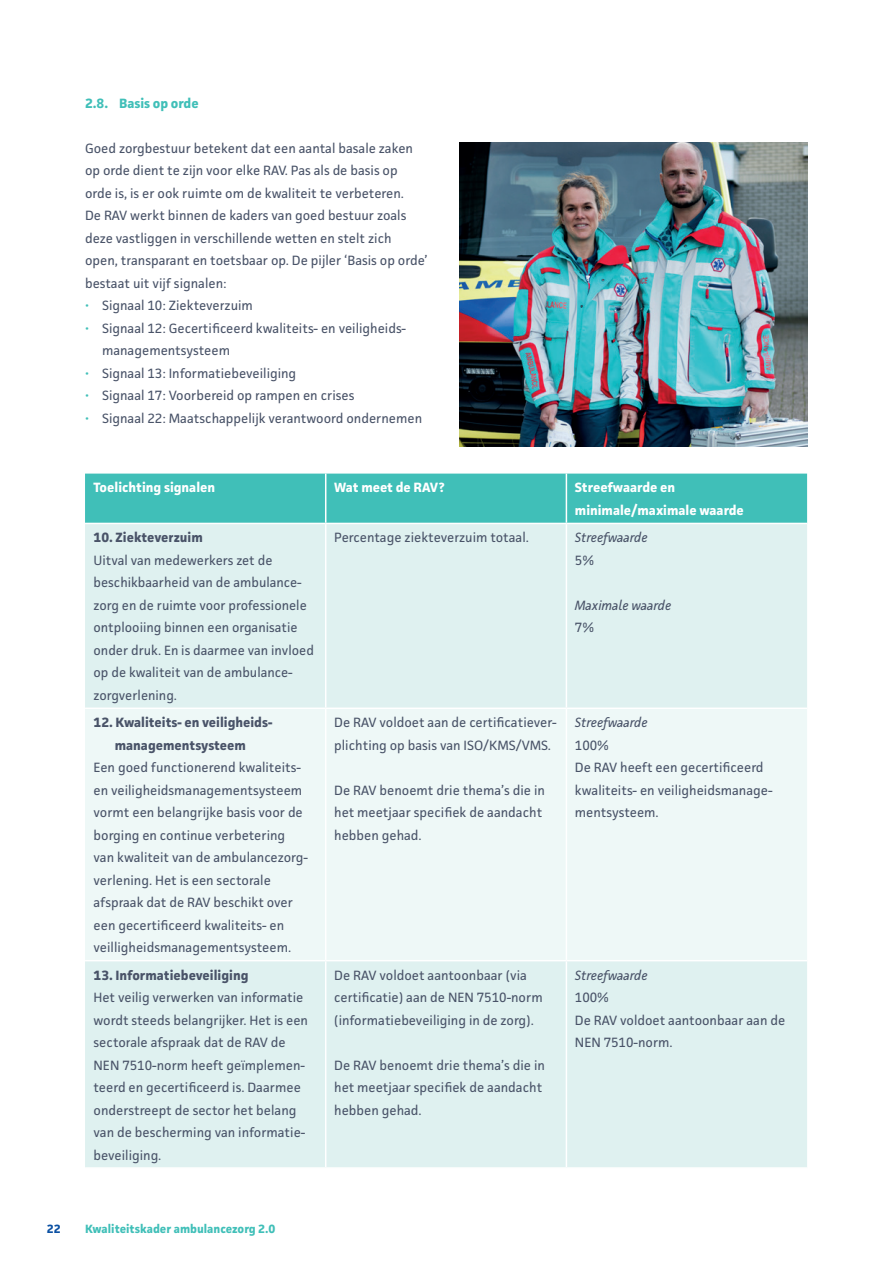
<style>
.page{position:relative;width:893px;height:1263px;background:#fff}
.page>*{position:absolute;margin:0;border:0;box-sizing:border-box;transform-origin:0 0}
.t1{font:13.5px/22.5px "Facit";color:#495368}
.t2{font:700 13.5px/22.5px "Facit";color:#495368;text-align:center}
.t3{font:700 13.5px/22.5px "Facit";color:#fff}
.t4{font:italic 13.5px "Facit";color:#495368}
.t5{font:700 13.5px "Facit";color:#40bfb8}
.t6{font:700 12px "Facit";color:#40bfb8}
.t7{font:700 12px "Facit";color:#0c51a3}
.s1{color:#40bfb8}
</style>
<div class="page">
<div style="left:85px;top:474px;width:722px;height:49px;background:#40bfb8"></div>
<div style="left:85px;top:524px;width:722px;height:643px;background:#dff1f0"></div>
<div style="left:85px;top:709px;width:722px;height:251px;background:#eef8f7"></div>
<hr style="left:325px;top:474px;width:1px;height:49px;background:#fff">
<hr style="left:566px;top:474px;width:1px;height:49px;background:#fff">
<hr style="left:325px;top:524px;width:1px;height:183px;background:#fff">
<hr style="left:566px;top:524px;width:1px;height:183px;background:#fff">
<hr style="left:85px;top:707px;width:241px;height:2px;background:#fff">
<hr style="left:326px;top:707px;width:240px;height:2px;background:#fff">
<hr style="left:325px;top:709px;width:1px;height:251px;background:#fff">
<hr style="left:566px;top:707px;width:241px;height:2px;background:#fff">
<hr style="left:566px;top:709px;width:1px;height:251px;background:#fff">
<hr style="left:85px;top:960px;width:241px;height:1px;background:#fff">
<hr style="left:326px;top:960px;width:240px;height:1px;background:#fff">
<hr style="left:325px;top:961px;width:1px;height:206px;background:#fff">
<hr style="left:566px;top:960px;width:241px;height:1px;background:#fff">
<hr style="left:566px;top:961px;width:1px;height:206px;background:#fff">
<img style="left:459px;top:142px;width:349px;height:304px">
<p class="t5" style="left:85px;top:94px;width:115px">2.8. Basis op orde</p>
<p class="t1" style="left:85px;top:136px;width:344px">Goed zorgbestuur betekent dat een aantal basale zaken op orde dient te zijn voor elke RAV. Pas als de basis op orde is, is er ook ruimte om de kwaliteit te verbeteren.<br>De RAV werkt binnen de kaders van goed bestuur zoals deze vastliggen in verschillende wetten en stelt zich open, transparant en toetsbaar op. De pijler ‘Basis op orde’ bestaat uit vijf signalen:</p>
<p class="t1" style="left:85px;top:294px;width:169px"><span class="s1">•</span> Signaal 10: Ziekteverzuim</p>
<p class="t1" style="left:102px;top:316px;width:306px;text-indent:-17px"><span class="s1">•</span> Signaal 12: Gecertificeerd kwaliteits- en veiligheids&shy;managementsysteem</p>
<p class="t1" style="left:85px;top:361px;width:213px"><span class="s1">•</span> Signaal 13: Informatiebeveiliging</p>
<p class="t1" style="left:85px;top:384px;width:271px"><span class="s1">•</span> Signaal 17: Voorbereid op rampen en crises</p>
<p class="t1" style="left:85px;top:406px;width:339px"><span class="s1">•</span> Signaal 22: Maatschappelijk verantwoord ondernemen</p>
<p class="t3" style="left:94px;top:476px;width:123px">Toelichting signalen</p>
<p class="t3" style="left:334px;top:476px;width:112px">Wat meet de RAV?</p>
<p class="t3" style="left:575px;top:476px;width:171px">Streefwaarde en minimale/maximale waarde</p>
<p class="t2" style="left:94px;top:526px;width:111px">10. Ziekteverzuim</p>
<p class="t1" style="left:94px;top:549px;width:222px">Uitval van medewerkers zet de beschikbaarheid van de ambulance&shy;zorg en de ruimte voor professionele ontplooiing binnen een organisatie onder druk. En is daarmee van invloed op de kwaliteit van de ambulance&shy;zorgverlening.</p>
<p class="t1" style="left:334px;top:526px;width:196px">Percentage ziekteverzuim totaal.</p>
<p class="t4" style="left:575px;top:529px;width:74px">Streefwaarde</p>
<p class="t1" style="left:575px;top:549px;width:21px">5%</p>
<p class="t4" style="left:575px;top:597px;width:98px">Maximale waarde</p>
<p class="t1" style="left:575px;top:616px;width:21px">7%</p>
<p class="t2" style="left:94px;top:711px;width:180px">12. Kwaliteits- en veiligheids&shy;managementsysteem</p>
<p class="t1" style="left:94px;top:756px;width:216px">Een goed functionerend kwaliteits-- en veiligheidsmanagementsysteem vormt een belangrijke basis voor de borging en continue verbetering van kwaliteit van de ambulancezorg&shy;verlening. Het is een sectorale afspraak dat de RAV beschikt over een gecertificeerd kwaliteits- en veilligheidsmanagementsysteem.</p>
<p class="t2" style="left:94px;top:963px;width:156px">13. Informatiebeveiliging</p>
<p class="t1" style="left:94px;top:986px;width:216px">Het veilig verwerken van informatie wordt steeds belangrijker. Het is een sectorale afspraak dat de RAV de<br>NEN 7510-norm heeft geïmplemen&shy;teerd en gecertificeerd is. Daarmee onderstreept de sector het belang van de bescherming van informatie&shy;beveiliging.</p>
<p class="t7" style="left:47px;top:1221px;width:15px">22</p>
<p class="t6" style="left:85px;top:1221px;width:192px">Kwaliteitskader ambulancezorg 2.0</p>
<p class="t1" style="left:334px;top:711px;width:224px">De RAV voldoet aan de certificatiever&shy;plichting op basis van ISO/KMS/VMS.</p>
<p class="t1" style="left:334px;top:778px;width:212px">De RAV benoemt drie thema’s die in het meetjaar specifiek de aandacht hebben gehad.</p>
<p class="t4" style="left:575px;top:714px;width:74px">Streefwaarde</p>
<p class="t1" style="left:575px;top:733px;width:199px">100%<br>De RAV heeft een gecertificeerd kwaliteits-- en veiligheidsmanage&shy;mentsysteem.</p>
<p class="t1" style="left:334px;top:963px;width:210px">De RAV voldoet aantoonbaar (via certificatie) aan de NEN 7510-norm (informatiebeveiliging in de zorg).</p>
<p class="t1" style="left:334px;top:1053px;width:212px">De RAV benoemt drie thema’s die in het meetjaar specifiek de aandacht hebben gehad.</p>
<p class="t4" style="left:575px;top:966px;width:74px">Streefwaarde</p>
<p class="t1" style="left:575px;top:986px;width:212px">100%<br>De RAV voldoet aantoonbaar aan de<br>NEN 7510-norm.</p>
</div>
